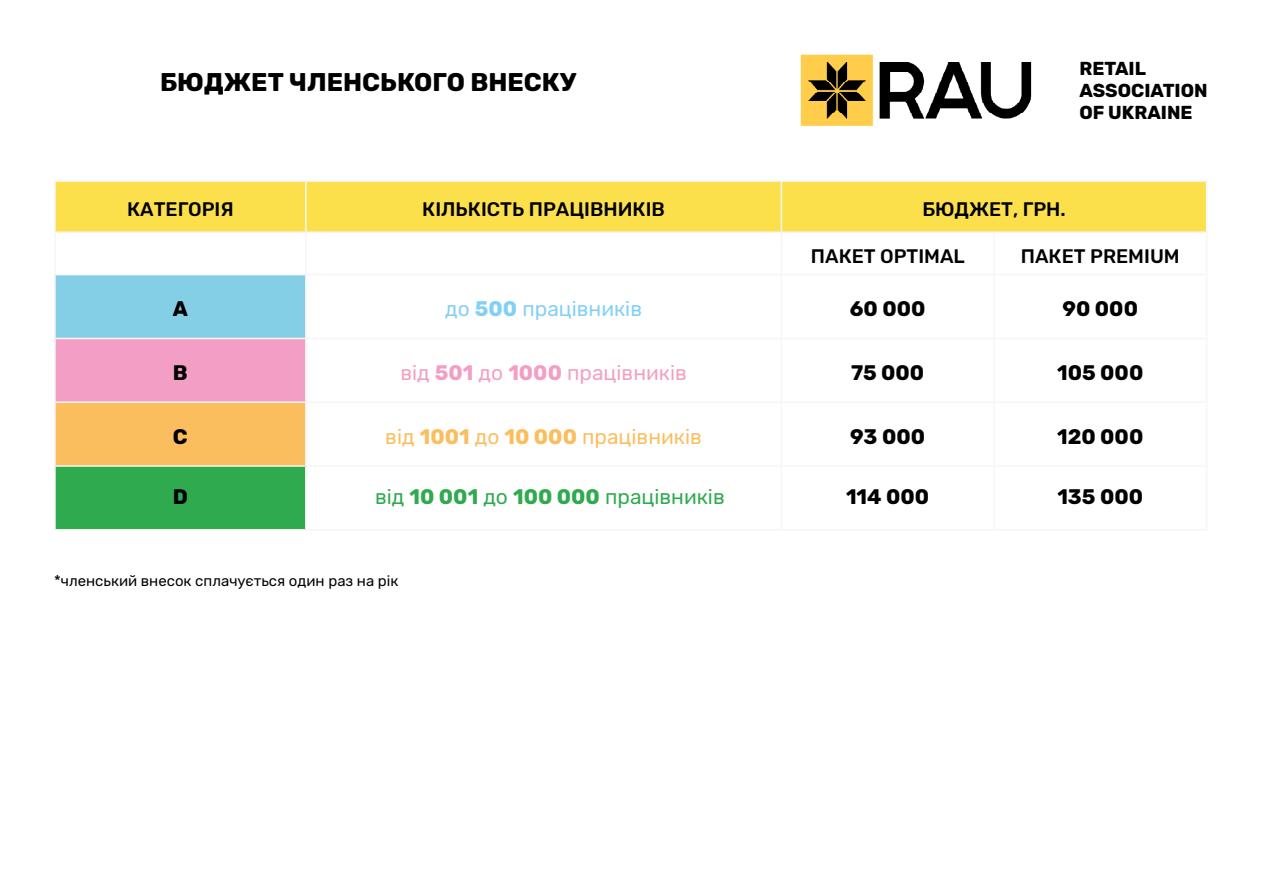
<style>
.page{position:relative;width:1263px;height:893px;background:#fff}
.page>*{position:absolute;margin:0;border:0;box-sizing:border-box;transform-origin:0 0}
.t1{font:700 25.5px "Rubik";color:#000}
.t2{font:700 21px "Rubik";color:#000}
.t3{font:21px "Rubik";color:#2faa4f}
.t4{font:21px "Rubik";color:#fbbe5e}
.t5{font:21px "Rubik";color:#f39fc5}
.t6{font:21px "Rubik";color:#83d0f5}
.t7{font:500 19.5px "Rubik";color:#000}
.t8{font:700 18.75px/22.5px "Rubik";color:#000}
.t9{font:15px "Rubik";color:#000}
.s1{font-weight:700}
</style>
<div class="page">
<div style="left:56px;top:182px;width:1150px;height:49px;background:#fbe04c"></div>
<div style="left:55px;top:275px;width:251px;height:63px;background:#85cfe6"></div>
<div style="left:55px;top:338px;width:251px;height:64px;background:#f39fc5"></div>
<div style="left:55px;top:402px;width:251px;height:64px;background:#fbbe5e"></div>
<div style="left:55px;top:466px;width:251px;height:64px;background:#2faa4f"></div>
<hr style="left:54px;top:180px;width:252px;height:2px;background:#f6f6f6">
<hr style="left:54px;top:182px;width:2px;height:49px;background:#f6f6f6">
<hr style="left:306px;top:180px;width:475px;height:2px;background:#f6f6f6">
<hr style="left:305px;top:182px;width:2px;height:49px;background:#f6f6f6">
<hr style="left:781px;top:180px;width:213px;height:2px;background:#f6f6f6">
<hr style="left:781px;top:182px;width:1px;height:49px;background:#f6f6f6">
<hr style="left:994px;top:180px;width:213px;height:2px;background:#f6f6f6">
<hr style="left:1206px;top:182px;width:1px;height:49px;background:#f6f6f6">
<hr style="left:54px;top:231px;width:252px;height:2px;background:#f6f6f6">
<hr style="left:54px;top:233px;width:2px;height:41px;background:#f6f6f6">
<hr style="left:306px;top:231px;width:475px;height:2px;background:#f6f6f6">
<hr style="left:305px;top:233px;width:2px;height:41px;background:#f6f6f6">
<hr style="left:781px;top:231px;width:213px;height:2px;background:#f6f6f6">
<hr style="left:781px;top:233px;width:1px;height:41px;background:#f6f6f6">
<hr style="left:994px;top:231px;width:213px;height:2px;background:#f6f6f6">
<hr style="left:993px;top:233px;width:2px;height:41px;background:#f6f6f6">
<hr style="left:1206px;top:233px;width:1px;height:41px;background:#f6f6f6">
<hr style="left:54px;top:274px;width:252px;height:1px;background:#f6f6f6">
<hr style="left:54px;top:275px;width:2px;height:63px;background:#f6f6f6">
<hr style="left:306px;top:274px;width:475px;height:1px;background:#f6f6f6">
<hr style="left:305px;top:275px;width:2px;height:63px;background:#f6f6f6">
<hr style="left:781px;top:274px;width:213px;height:1px;background:#f6f6f6">
<hr style="left:781px;top:275px;width:1px;height:63px;background:#f6f6f6">
<hr style="left:994px;top:274px;width:213px;height:1px;background:#f6f6f6">
<hr style="left:993px;top:275px;width:2px;height:63px;background:#f6f6f6">
<hr style="left:1206px;top:275px;width:1px;height:63px;background:#f6f6f6">
<hr style="left:54px;top:338px;width:252px;height:1px;background:#f6f6f6">
<hr style="left:54px;top:339px;width:2px;height:62px;background:#f6f6f6">
<hr style="left:306px;top:338px;width:475px;height:1px;background:#f6f6f6">
<hr style="left:305px;top:339px;width:2px;height:62px;background:#f6f6f6">
<hr style="left:781px;top:338px;width:213px;height:1px;background:#f6f6f6">
<hr style="left:781px;top:339px;width:1px;height:62px;background:#f6f6f6">
<hr style="left:994px;top:338px;width:213px;height:1px;background:#f6f6f6">
<hr style="left:993px;top:339px;width:2px;height:62px;background:#f6f6f6">
<hr style="left:1206px;top:339px;width:1px;height:62px;background:#f6f6f6">
<hr style="left:54px;top:401px;width:252px;height:2px;background:#f6f6f6">
<hr style="left:54px;top:403px;width:2px;height:62px;background:#f6f6f6">
<hr style="left:306px;top:401px;width:475px;height:2px;background:#f6f6f6">
<hr style="left:305px;top:403px;width:2px;height:62px;background:#f6f6f6">
<hr style="left:781px;top:401px;width:213px;height:2px;background:#f6f6f6">
<hr style="left:781px;top:403px;width:1px;height:62px;background:#f6f6f6">
<hr style="left:994px;top:401px;width:213px;height:2px;background:#f6f6f6">
<hr style="left:993px;top:403px;width:2px;height:62px;background:#f6f6f6">
<hr style="left:1206px;top:403px;width:1px;height:62px;background:#f6f6f6">
<hr style="left:54px;top:465px;width:252px;height:2px;background:#f6f6f6">
<hr style="left:54px;top:467px;width:2px;height:62px;background:#f6f6f6">
<hr style="left:306px;top:465px;width:475px;height:2px;background:#f6f6f6">
<hr style="left:305px;top:467px;width:2px;height:62px;background:#f6f6f6">
<hr style="left:781px;top:465px;width:213px;height:2px;background:#f6f6f6">
<hr style="left:781px;top:467px;width:1px;height:62px;background:#f6f6f6">
<hr style="left:994px;top:465px;width:213px;height:2px;background:#f6f6f6">
<hr style="left:993px;top:467px;width:2px;height:62px;background:#f6f6f6">
<hr style="left:1206px;top:467px;width:1px;height:62px;background:#f6f6f6">
<hr style="left:54px;top:529px;width:252px;height:2px;background:#f6f6f6">
<hr style="left:306px;top:529px;width:475px;height:2px;background:#f6f6f6">
<hr style="left:781px;top:529px;width:213px;height:2px;background:#f6f6f6">
<hr style="left:994px;top:529px;width:213px;height:2px;background:#f6f6f6">
<img style="left:800px;top:55px;width:232px;height:71px">
<h1 class="t1" style="left:160px;top:68px;width:418px">БЮДЖЕТ ЧЛЕНСЬКОГО ВНЕСКУ</h1>
<p class="t8" style="left:1079px;top:57px;width:130px">RETAIL<br>ASSOCIATION<br>OF UKRAINE</p>
<p class="t7" style="left:127px;top:198px;width:108px">КАТЕГОРІЯ</p>
<p class="t7" style="left:422px;top:198px;width:244px">КІЛЬКІСТЬ ПРАЦІВНИКІВ</p>
<p class="t7" style="left:922px;top:198px;width:145px">БЮДЖЕТ, ГРН.</p>
<p class="t7" style="left:811px;top:245px;width:156px">ПАКЕТ OPTIMAL</p>
<p class="t7" style="left:1021px;top:245px;width:160px">ПАКЕТ PREMIUM</p>
<p class="t2" style="left:173px;top:297px;width:17px">А</p>
<p class="t6" style="left:445px;top:297px;width:198px">до <span class="s1">500</span> працівників</p>
<p class="t2" style="left:850px;top:297px;width:77px">60 000</p>
<p class="t2" style="left:1062px;top:297px;width:77px">90 000</p>
<p class="t2" style="left:173px;top:361px;width:16px">B</p>
<p class="t5" style="left:400px;top:361px;width:288px">від <span class="s1">501</span> до <span class="s1">1000</span> працівників</p>
<p class="t2" style="left:851px;top:361px;width:75px">75 000</p>
<p class="t2" style="left:1057px;top:361px;width:88px">105 000</p>
<p class="t2" style="left:173px;top:424px;width:16px">C</p>
<p class="t4" style="left:385px;top:425px;width:318px">від <span class="s1">1001</span> до <span class="s1">10 000</span> працівників</p>
<p class="t2" style="left:850px;top:424px;width:76px">93 000</p>
<p class="t2" style="left:1057px;top:424px;width:88px">120 000</p>
<p class="t2" style="left:173px;top:485px;width:17px">D</p>
<p class="t3" style="left:375px;top:485px;width:351px">від <span class="s1">10 001</span> до <span class="s1">100 000</span> працівників</p>
<p class="t2" style="left:846px;top:485px;width:85px">114 000</p>
<p class="t2" style="left:1057px;top:485px;width:87px">135 000</p>
<p class="t9" style="left:54px;top:572px;width:346px">*членський внесок сплачується один раз на рік</p>
</div>
